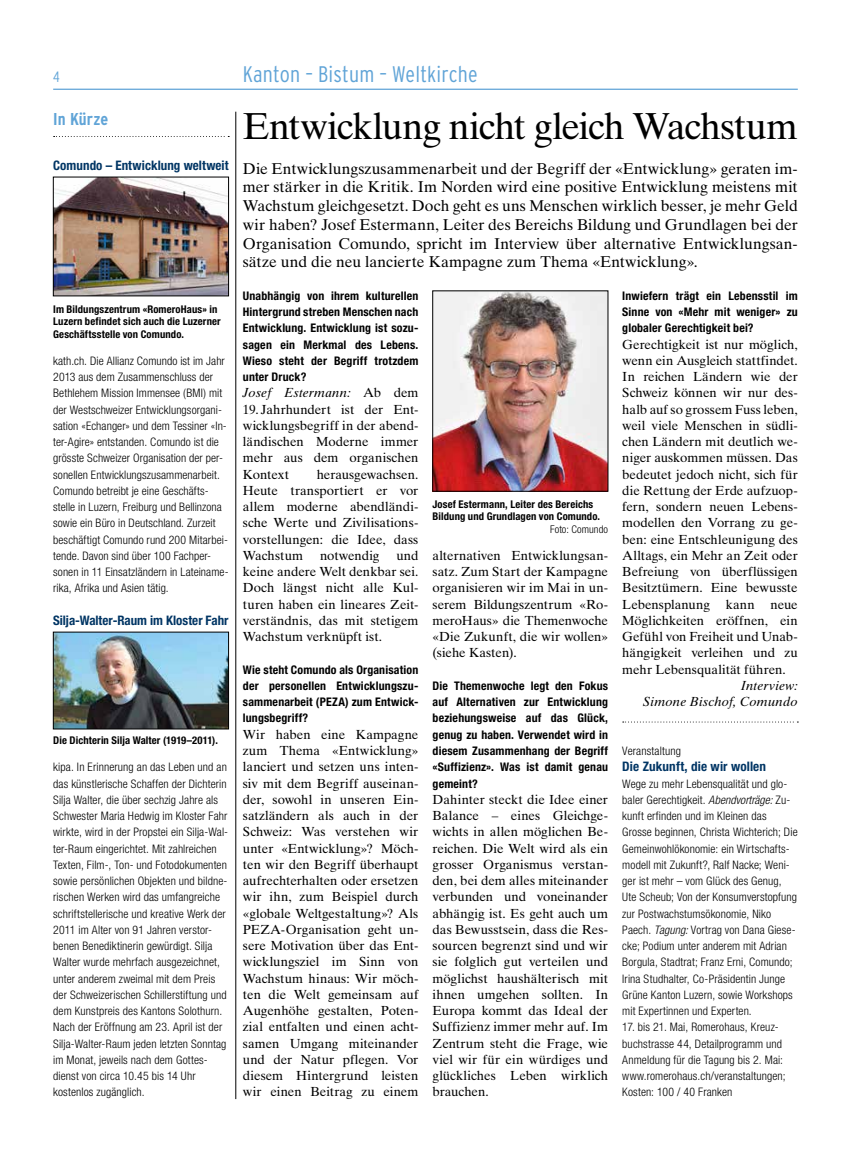
<style>
.page{position:relative;width:851px;height:1170px;background:#fff}
.page>*{position:absolute;margin:0;border:0;box-sizing:border-box;transform-origin:0 0}
.t1{font:37.5px "Times Ten LT Std";letter-spacing:-.025em;color:#000}
.t2{font:300 condensed 22.5px "Interstate";letter-spacing:.01em;color:#60a4d7}
.t3{font:700 condensed 17.12px "Interstate";letter-spacing:.005em;color:#60a4d7}
.t4{font:15.62px/18.8px "Times Ten LT Std";color:#000;text-align:justify}
.t5{font:300 condensed 15px "Interstate";color:#60a4d7}
.t6{font:13.12px/16.2px "Times Ten LT Std";letter-spacing:-.005em;color:#000;text-align:justify}
.t7{font:700 condensed 13.12px "Helvetica Neue LT Std";letter-spacing:.005em;color:#003564}
.t8{font:italic 13.12px/16.2px "Times Ten LT Std";letter-spacing:.01em;color:#000;text-align:right}
.t9{font:700 condensed 11.88px/16.2px "Helvetica Neue LT Std";letter-spacing:.015em;color:#000;text-align:justify}
.t10{font:300 condensed 11.75px/16.2px "Helvetica Neue LT Std";letter-spacing:.01em;color:#000}
.t11{font:700 condensed 10.62px/12.8px "Helvetica Neue LT Std";letter-spacing:.01em;color:#000}
.t12{font:300 condensed 10.62px "Helvetica Neue LT Std";letter-spacing:.005em;color:#000}
.s1{font-style:normal}
.s2{font-style:italic}
</style>
<div class="page">
<hr style="left:53px;top:89px;width:744px;height:1px;background:#60a4d7">
<hr style="left:235px;top:112px;width:1px;height:986px;background:#000">
<img style="left:434px;top:293px;width:172px;height:196px">
<svg style="left:54px;top:136px;width:175px;height:1px"></svg>
<img style="left:55px;top:634px;width:172px;height:93px">
<div style="left:53px;top:632px;width:176px;height:97px;border:1px solid #000"></div>
<img style="left:55px;top:179px;width:172px;height:115px">
<div style="left:53px;top:177px;width:176px;height:119px;border:1px solid #000"></div>
<svg style="left:622px;top:721px;width:176px;height:1px"></svg>
<p class="t5" style="left:53px;top:68px;width:8px">4</p>
<h2 class="t2" style="left:243px;top:62px;width:236px">Kanton – Bistum – Weltkirche</h2>
<h1 class="t1" style="left:243px;top:103px;width:556px">Entwicklung nicht gleich Wachstum</h1>
<p class="t4" style="left:243px;top:159px;width:556px">Die Entwicklungszusammenarbeit und der Begriff der «Entwicklung» geraten im&shy;mer stärker in die Kritik. Im Norden wird eine positive Entwicklung meistens mit Wachstum gleichgesetzt. Doch geht es uns Menschen wirklich besser, je mehr Geld wir haben? Josef Estermann, Leiter des Bereichs Bildung und Grundlagen bei der Organisation Comundo, spricht im Interview über alternative Entwicklungsan&shy;sätze und die neu lancierte Kampagne zum Thema «Entwicklung».</p>
<p class="t9" style="left:243px;top:287px;width:177px">Unabhängig von ihrem kulturellen Hintergrund streben Menschen nach Entwicklung. Entwicklung ist sozu&shy;sagen ein Merkmal des Lebens.<br>Wieso steht der Begriff trotzdem unter Druck?</p>
<p class="t8" style="left:243px;top:384px;width:177px">Josef Estermann: <span class="s1">Ab dem</span></p>
<p class="t6" style="left:243px;top:401px;width:177px">19. Jahrhundert ist der Ent&shy;wicklungsbegriff in der abend&shy;ländischen Moderne immer mehr aus dem organischen Kontext</p>
<h3 class="t3" style="left:53px;top:110px;width:56px">In Kürze</h3>
<p class="t7" style="left:53px;top:157px;width:177px">Comundo – Entwicklung weltweit</p>
<p class="t9" style="left:622px;top:287px;width:177px">Inwiefern trägt ein Lebensstil im Sinne von «Mehr mit weniger» zu globaler Gerechtigkeit bei?</p>
<p class="t6" style="left:622px;top:336px;width:177px">Gerechtigkeit ist nur möglich, wenn ein Ausgleich stattfindet.<br>In reichen Ländern wie der Schweiz können wir nur des&shy;halb auf so grossem Fuss leben, weil viele Menschen in südli&shy;chen Ländern mit deutlich we&shy;niger auskommen müssen. Das bedeutet jedoch nicht, sich für die Rettung der Erde aufzuop&shy;fern, sondern neuen Lebens&shy;modellen den Vorrang zu ge&shy;ben: eine Entschleunigung des Alltags, ein Mehr an Zeit oder Befreiung von überflüssigen Besitztümern. Eine bewusste Lebensplanung kann neue Möglichkeiten eröffnen, ein Gefühl von Freiheit und Unab&shy;hängigkeit verleihen und zu mehr Lebensqualität führen.</p>
<p class="t8" style="left:643px;top:677px;width:156px">Interview:<br>Simone Bischof, Comundo</p>
<p class="t10" style="left:622px;top:742px;width:60px">Veranstaltung</p>
<p class="t7" style="left:622px;top:758px;width:145px">Die Zukunft, die wir wollen</p>
<p class="t10" style="left:622px;top:775px;width:177px">Wege zu mehr Lebensqualität und glo&shy;baler Gerechtigkeit. <span class="s2">Abendvorträge:</span> Zu&shy;kunft erfinden und im Kleinen das Grosse beginnen, Christa Wichterich; Die Gemeinwohlökonomie: ein Wirtschafts&shy;modell mit Zukunft?, Ralf Nacke; Weni&shy;ger ist mehr – vom Glück des Genug, Ute Scheub; Von der Konsumverstopfung zur Postwachstumsökonomie, Niko Paech. <span class="s2">Tagung:</span> Vortrag von Dana Giese&shy;cke; Podium unter anderem mit Adrian Borgula, Stadtrat; Franz Erni, Comundo; Irina Studhalter, Co-Präsidentin Junge Grüne Kanton Luzern, sowie Workshops mit Expertinnen und Experten.</p>
<p class="t10" style="left:622px;top:1018px;width:165px">17. bis 21. Mai, Romerohaus, Kreuz&shy;buchstrasse 44, Detailprogramm und Anmeldung für die Tagung bis 2. Mai: www.romerohaus.ch/veranstaltungen; Kosten: 100 / 40 Franken</p>
<p class="t11" style="left:53px;top:302px;width:169px">Im Bildungszentrum «RomeroHaus» in<br>Luzern befindet sich auch die Luzerner<br>Geschäftsstelle von Comundo.</p>
<p class="t10" style="left:53px;top:352px;width:177px">kath.ch. Die Allianz Comundo ist im Jahr 2013 aus dem Zusammenschluss der Bethlehem Mission Immensee (BMI) mit der Westschweizer Entwicklungsorgani&shy;sation «Echanger» und dem Tessiner «In&shy;ter-Agire» entstanden. Comundo ist die grösste Schweizer Organisation der per&shy;sonellen Entwicklungszusammenarbeit.<br>Comundo betreibt je eine Geschäfts&shy;stelle in Luzern, Freiburg und Bellinzona sowie ein Büro in Deutschland. Zurzeit beschäftigt Comundo rund 200 Mitarbei&shy;tende. Davon sind über 100 Fachper&shy;sonen in 11 Einsatzländern in Lateiname&shy;rika, Afrika und Asien tätig.</p>
<p class="t7" style="left:53px;top:612px;width:177px">Silja-Walter-Raum im Kloster Fahr</p>
<p class="t6" style="left:243px;top:466px;width:177px;text-indent:74px">herausgewachsen.<br>Heute transportiert er vor allem moderne abendländi&shy;sche Werte und Zivilisations&shy;vorstellungen: die Idee, dass Wachstum</p>
<p class="t11" style="left:432px;top:497px;width:169px">Josef Estermann, Leiter des Bereichs<br>Bildung und Grundlagen von Comundo.</p>
<p class="t12" style="left:550px;top:523px;width:60px">Foto: Comundo</p>
<p class="t6" style="left:432px;top:547px;width:177px">alternativen Entwicklungsan&shy;satz. Zum Start der Kampagne organisieren wir im Mai in un&shy;serem Bildungszentrum «Ro&shy;meroHaus» die Themenwoche «Die Zukunft, die wir wollen» (siehe Kasten).</p>
<p class="t9" style="left:432px;top:677px;width:177px">Die Themenwoche legt den Fokus auf Alternativen zur Entwicklung beziehungsweise auf das Glück, genug zu haben. Verwendet wird in diesem Zusammenhang der Begriff «Suffizienz». Was ist damit genau gemeint?</p>
<p class="t6" style="left:432px;top:791px;width:177px">Dahinter steckt die Idee einer Balance – eines Gleichge&shy;wichts in allen möglichen Be&shy;reichen. Die Welt wird als ein grosser Organismus verstan&shy;den, bei dem alles miteinander verbunden und voneinander abhängig ist. Es geht auch um das Bewusstsein, dass die Res&shy;sourcen begrenzt sind und wir sie folglich gut verteilen und möglichst haushälterisch mit ihnen umgehen sollten. In Europa kommt das Ideal der Suffizienz immer mehr auf. Im Zentrum steht die Frage, wie viel wir für ein würdiges und glückliches Leben wirklich brauchen.</p>
<p class="t6" style="left:243px;top:547px;width:177px;text-indent:153px">und keine andere Welt denkbar sei.<br>Doch längst nicht alle Kul&shy;turen haben ein lineares Zeit&shy;verständnis, das mit stetigem Wachstum verknüpft ist.</p>
<p class="t9" style="left:243px;top:661px;width:177px">Wie steht Comundo als Organisation der personellen Entwicklungszu&shy;sammenarbeit (PEZA) zum Entwick&shy;lungsbegriff?</p>
<p class="t6" style="left:243px;top:726px;width:177px">Wir haben eine Kampagne zum Thema «Entwicklung» lanciert und setzen uns inten&shy;siv mit dem Begriff auseinan&shy;der, sowohl in unseren Ein&shy;satzländern als auch in der Schweiz: Was verstehen wir unter «Entwicklung»? Möch&shy;ten wir den Begriff überhaupt aufrechterhalten oder ersetzen wir ihn, zum Beispiel durch «globale Weltgestaltung»? Als PEZA-Organisation geht un&shy;sere Motivation über das Ent&shy;wicklungsziel im Sinn von Wachstum hinaus: Wir möch&shy;ten die Welt gemeinsam auf Augenhöhe gestalten, Poten&shy;zial entfalten und einen acht&shy;samen Umgang miteinander und der Natur pflegen. Vor diesem Hintergrund leisten wir einen Beitrag zu einem</p>
<p class="t6" style="left:320px;top:547px;width:61px">notwendig</p>
<p class="t11" style="left:53px;top:734px;width:166px">Die Dichterin Silja Walter (1919–2011).</p>
<p class="t10" style="left:53px;top:758px;width:176px">kipa. In Erinnerung an das Leben und an das künstlerische Schaffen der Dichterin Silja Walter, die über sechzig Jahre als Schwester Maria Hedwig im Kloster Fahr wirkte, wird in der Propstei ein Silja-Wal&shy;ter-Raum eingerichtet. Mit zahlreichen Texten, Film-, Ton- und Fotodokumenten sowie persönlichen Objekten und bildne&shy;rischen Werken wird das umfangreiche schriftstellerische und kreative Werk der 2011 im Alter von 91 Jahren verstor&shy;benen Benediktinerin gewürdigt. Silja Walter wurde mehrfach ausgezeichnet, unter anderem zweimal mit dem Preis der Schweizerischen Schillerstiftung und dem Kunstpreis des Kantons Solothurn.<br>Nach der Eröffnung am 23. April ist der Silja-Walter-Raum jeden letzten Sonntag im Monat, jeweils nach dem Gottes&shy;dienst von circa 10.45 bis 14 Uhr kostenlos zugänglich.</p>
</div>
